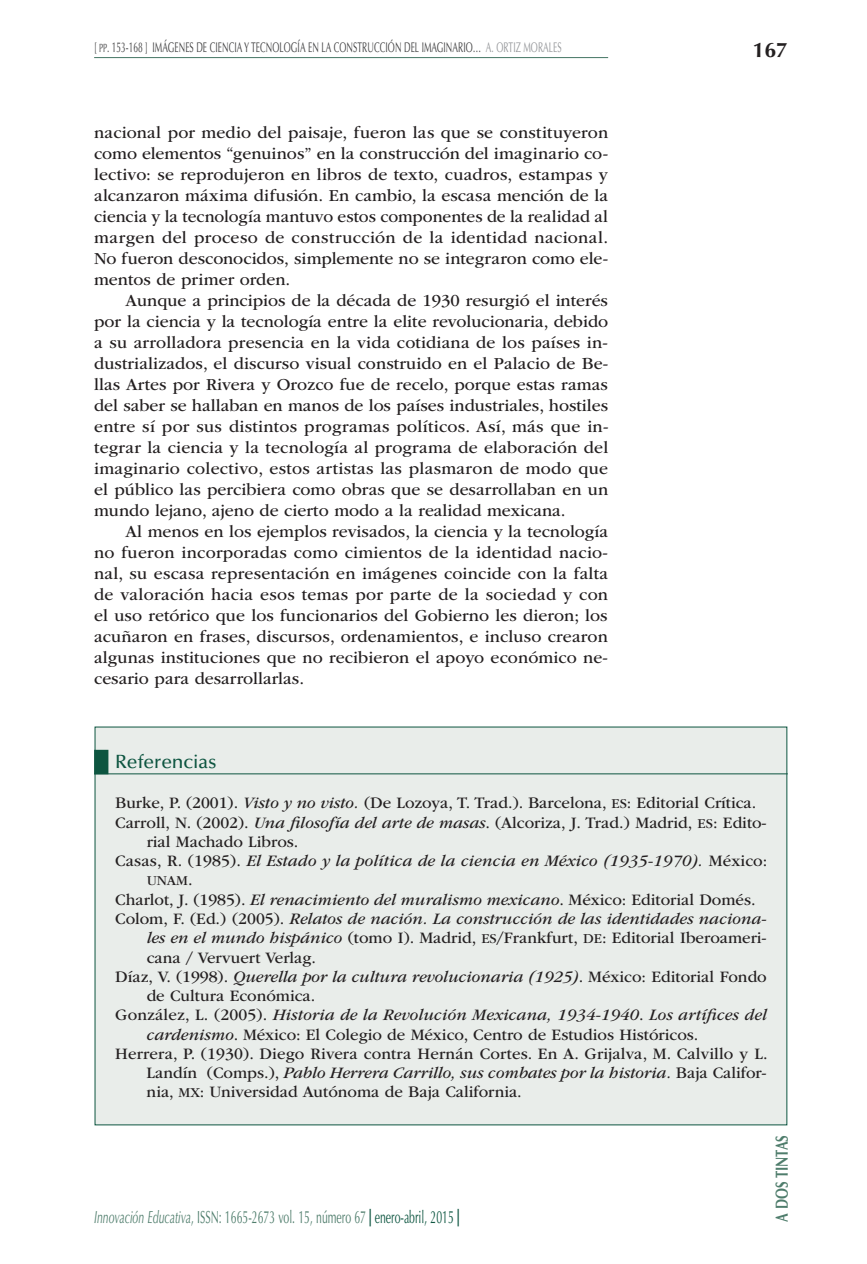
<style>
.page{position:relative;width:867px;height:1264px;background:#fff}
.page>*{position:absolute;margin:0;border:0;box-sizing:border-box;transform-origin:0 0}
.t1{font:700 21px "Optima LT Std";color:#231f20}
.t2{font:500 19.25px "Optima LT Std";letter-spacing:-.005em;color:#0d5540}
.t3{font:17.5px/21px "ITC Garamond Std";color:#231f20;text-align:justify}
.t4{font:17.5px "Optima LT Std";color:#4f7d6c;scale:.6 1}
.t5{font:700 17.5px "Optima LT Std";letter-spacing:-.005em;color:#4f7d6c;scale:.75 1}
.t6{font:16.62px "ITC Garamond Std";color:#231f20}
.t7{font:italic 16.62px "ITC Garamond Std";color:#231f20}
.t8{font:14.17px "ITC Garamond Std Bk SC850";color:#231f20}
.t9{font:14px "Optima LT Std";letter-spacing:.01em;color:#3e3e3f;scale:.6 1}
.s1{font-family:"Optima LT Std SC850";font-size:11.9px}
.s2{color:#939598}
.s3{font-style:italic}
.s4{font-family:"ITC Garamond Std Bk SC850";font-size:14.17px}
.s5{font-style:normal}
.s6{font-family:"ITC Garamond Std";font-size:16.62px}
.s7{font-weight:900;color:#0d5540}
.s8{color:#0d5540}
</style>
<div class="page">
<hr style="left:94px;top:57px;width:514px;height:1px;background:#447563">
<div style="left:95px;top:726px;width:692px;height:399px;background:#e9edea"></div>
<div style="left:94px;top:749px;width:14px;height:25px;background:#0d5540"></div>
<hr style="left:94px;top:773px;width:693px;height:1px;background:#0d5540">
<p class="t9" style="left:94px;top:39px;width:780px">[ <span class="s1">pp</span>. 153-168 ] IMÁGENES DE CIENCIA Y TECNOLOGÍA EN LA CONSTRUCCIÓN DEL IMAGINARIO… <span class="s2">A. ORTIZ MORALES</span></p>
<p class="t1" style="left:752px;top:37px;width:37px">167</p>
<p class="t3" style="left:94px;top:122px;width:515px">nacional por medio del paisaje, fueron las que se constituyeron como elementos “genuinos” en la construcción del imaginario co&shy;lectivo: se reprodujeron en libros de texto, cuadros, estampas y alcanzaron máxima difusión. En cambio, la escasa mención de la ciencia y la tecnología mantuvo estos componentes de la realidad al margen del proceso de construcción de la identidad nacional.<br>No fueron desconocidos, simplemente no se integraron como ele&shy;mentos de primer orden.</p>
<p class="t3" style="left:94px;top:290px;width:516px;text-indent:32px">Aunque a principios de la década de 1930 resurgió el interés por la ciencia y la tecnología entre la elite revolucionaria, debido a su arrolladora presencia en la vida cotidiana de los países in&shy;dustrializados, el discurso visual construido en el Palacio de Be&shy;llas Artes por Rivera y Orozco fue de recelo, porque estas ramas del saber se hallaban en manos de los países industriales, hostiles entre sí por sus distintos programas políticos. Así, más que in&shy;tegrar la ciencia y la tecnología al programa de elaboración del imaginario colectivo, estos artistas las plasmaron de modo que el público las percibiera como obras que se desarrollaban en un mundo lejano, ajeno de cierto modo a la realidad mexicana.</p>
<p class="t3" style="left:94px;top:521px;width:515px;text-indent:32px">Al menos en los ejemplos revisados, la ciencia y la tecnología no fueron incorporadas como cimientos de la identidad nacio&shy;nal, su escasa representación en imágenes coincide con la falta de valoración hacia esos temas por parte de la sociedad y con el uso retórico que los funcionarios del Gobierno les dieron; los acuñaron en frases, discursos, ordenamientos, e incluso crearon algunas instituciones que no recibieron el apoyo económico ne&shy;cesario para desarrollarlas.</p>
<p class="t2" style="left:115px;top:751px;width:103px">Referencias</p>
<p class="t6" style="left:115px;top:794px;width:642px">Burke, P. (2001). <span class="s3">Visto y no visto.</span> (De Lozoya, T. Trad.). Barcelona, <span class="s4">ES</span>: Editorial Crítica.</p>
<p class="t6" style="left:115px;top:813px;width:653px">Carroll, N. (2002). <span class="s3">Una filosofía del arte de masas</span>. (Alcoriza, J. Trad.) Madrid, <span class="s4">ES</span>: Edito-</p>
<p class="t6" style="left:147px;top:832px;width:153px">rial Machado Libros.</p>
<p class="t7" style="left:115px;top:852px;width:654px"><span class="s5">Casas, R. (1985).</span> El Estado y la política de la ciencia en México (1935-1970). <span class="s5">México:</span></p>
<p class="t8" style="left:147px;top:873px;width:47px">UNAM<span class="s6">.</span></p>
<p class="t6" style="left:115px;top:890px;width:642px">Charlot, J. (1985). <span class="s3">El renacimiento del muralismo mexicano</span>. México: Editorial Domés.</p>
<p class="t7" style="left:115px;top:909px;width:653px"><span class="s5">Colom, F. (Ed.) (2005).</span> Relatos de nación. La construcción de las identidades naciona-</p>
<p class="t6" style="left:147px;top:929px;width:621px"><span class="s3">les en el mundo hispánico</span> (tomo I). Madrid, <span class="s4">ES</span>/Frankfurt, <span class="s4">DE</span>: Editorial Iberoameri-</p>
<p class="t6" style="left:147px;top:948px;width:171px">cana / Vervuert Verlag.</p>
<p class="t7" style="left:115px;top:967px;width:653px"><span class="s5">Díaz, V. (1998).</span> Querella por la cultura revolucionaria (1925)<span class="s5">. México: Editorial Fondo</span></p>
<p class="t6" style="left:147px;top:986px;width:170px">de Cultura Económica.</p>
<p class="t7" style="left:115px;top:1006px;width:653px"><span class="s5">González, L. (2005).</span> Historia de la Revolución Mexicana, 1934-1940<span class="s5">.</span> Los artífices del</p>
<p class="t6" style="left:147px;top:1025px;width:553px"><span class="s3">cardenismo</span>. México: El Colegio de México, Centro de Estudios Históricos.</p>
<p class="t6" style="left:115px;top:1044px;width:654px">Herrera, P. (1930). Diego Rivera contra Hernán Cortes. En A. Grijalva, M. Calvillo y L.</p>
<p class="t7" style="left:147px;top:1063px;width:621px"><span class="s5">Landín (Comps.),</span> Pablo Herrera Carrillo, sus combates por la historia. <span class="s5">Baja Califor-</span></p>
<p class="t6" style="left:147px;top:1083px;width:377px">nia, <span class="s4">MX</span> : Universidad Autónoma de Baja California.</p>
<p class="t4" style="left:94px;top:1207px;width:610px"><span class="s3">Innovación Educativa</span>, ISSN: 1665-2673 vol. 15, número 67 <span class="s7">|</span> <span class="s8">enero-abril, 2015</span> <span class="s7">|</span></p>
<p class="t5" style="left:771px;top:1222px;width:118px;rotate:-90deg">A DOS TINTAS</p>
</div>
